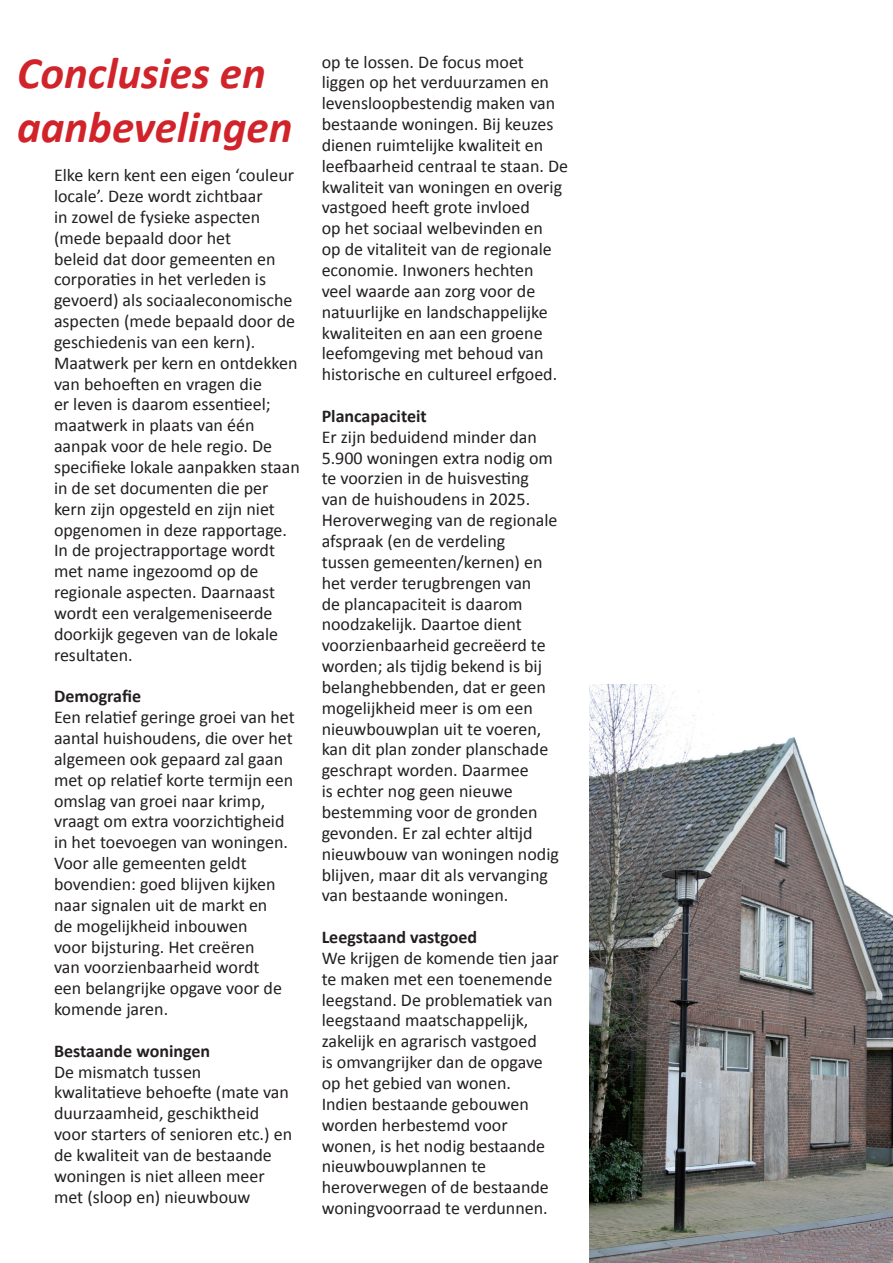
<style>
.page{position:relative;width:893px;height:1263px;background:#fff}
.page>*{position:absolute;margin:0;border:0;box-sizing:border-box;transform-origin:0 0}
.t1{font:italic 700 45px/54px "Calibri";color:#d1232a}
.t2{font:18px/20.9px "Calibri";color:#231f20}
.t3{font:700 18px "Calibri";color:#231f20}
</style>
<div class="page">
<img style="left:589px;top:685px;width:304px;height:578px">
<h1 class="t1" style="left:17px;top:46px;width:277px">Conclusies en aanbevelingen</h1>
<p class="t2" style="left:54px;top:165px;width:247px">Elke kern kent een eigen ‘couleur locale’. Deze wordt zichtbaar<br>in zowel de fysieke aspecten (mede bepaald door het<br>beleid dat door gemeenten en corporaties in het verleden is gevoerd) als sociaaleconomische aspecten (mede bepaald door de geschiedenis van een kern).<br>Maatwerk per kern en ontdekken van behoeften en vragen die<br>er leven is daarom essentieel; maatwerk in plaats van één aanpak voor de hele regio. De specifieke lokale aanpakken staan in de set documenten die per kern zijn opgesteld en zijn niet opgenomen in deze rapportage.<br>In de projectrapportage wordt met name ingezoomd op de regionale aspecten. Daarnaast wordt een veralgemeniseerde doorkijk gegeven van de lokale resultaten.</p>
<p class="t3" style="left:54px;top:685px;width:89px">Demografie</p>
<p class="t2" style="left:54px;top:707px;width:242px">Een relatief geringe groei van het aantal huishoudens, die over het algemeen ook gepaard zal gaan met op relatief korte termijn een omslag van groei naar krimp, vraagt om extra voorzichtigheid in het toevoegen van woningen.<br>Voor alle gemeenten geldt bovendien: goed blijven kijken naar signalen uit de markt en<br>de mogelijkheid inbouwen<br>voor bijsturing. Het creëren<br>van voorzienbaarheid wordt<br>een belangrijke opgave voor de komende jaren.</p>
<p class="t3" style="left:54px;top:1039px;width:158px">Bestaande woningen</p>
<p class="t2" style="left:54px;top:1061px;width:240px">De mismatch tussen kwalitatieve behoefte (mate van duurzaamheid, geschiktheid voor starters of senioren etc.) en de kwaliteit van de bestaande woningen is niet alleen meer met (sloop en) nieuwbouw</p>
<p class="t2" style="left:322px;top:51px;width:248px">op te lossen. De focus moet liggen op het verduurzamen en levensloopbestendig maken van bestaande woningen. Bij keuzes dienen ruimtelijke kwaliteit en leefbaarheid centraal te staan. De kwaliteit van woningen en overig vastgoed heeft grote invloed<br>op het sociaal welbevinden en<br>op de vitaliteit van de regionale economie. Inwoners hechten veel waarde aan zorg voor de natuurlijke en landschappelijke kwaliteiten en aan een groene leefomgeving met behoud van historische en cultureel erfgoed.</p>
<p class="t3" style="left:322px;top:404px;width:107px">Plancapaciteit</p>
<p class="t2" style="left:322px;top:426px;width:239px">Er zijn beduidend minder dan<br>5.900 woningen extra nodig om te voorzien in de huisvesting van de huishoudens in 2025.<br>Heroverweging van de regionale afspraak (en de verdeling<br>tussen gemeenten/kernen) en het verder terugbrengen van<br>de plancapaciteit is daarom noodzakelijk. Daartoe dient voorzienbaarheid gecreëerd te worden; als tijdig bekend is bij belanghebbenden, dat er geen mogelijkheid meer is om een nieuwbouwplan uit te voeren, kan dit plan zonder planschade geschrapt worden. Daarmee<br>is echter nog geen nieuwe bestemming voor de gronden gevonden. Er zal echter altijd nieuwbouw van woningen nodig blijven, maar dit als vervanging van bestaande woningen.</p>
<p class="t3" style="left:322px;top:926px;width:157px">Leegstaand vastgoed</p>
<p class="t2" style="left:322px;top:947px;width:239px">We krijgen de komende tien jaar te maken met een toenemende leegstand. De problematiek van leegstaand maatschappelijk, zakelijk en agrarisch vastgoed<br>is omvangrijker dan de opgave op het gebied van wonen.<br>Indien bestaande gebouwen worden herbestemd voor wonen, is het nodig bestaande nieuwbouwplannen te heroverwegen of de bestaande woningvoorraad te verdunnen.</p>
</div>
